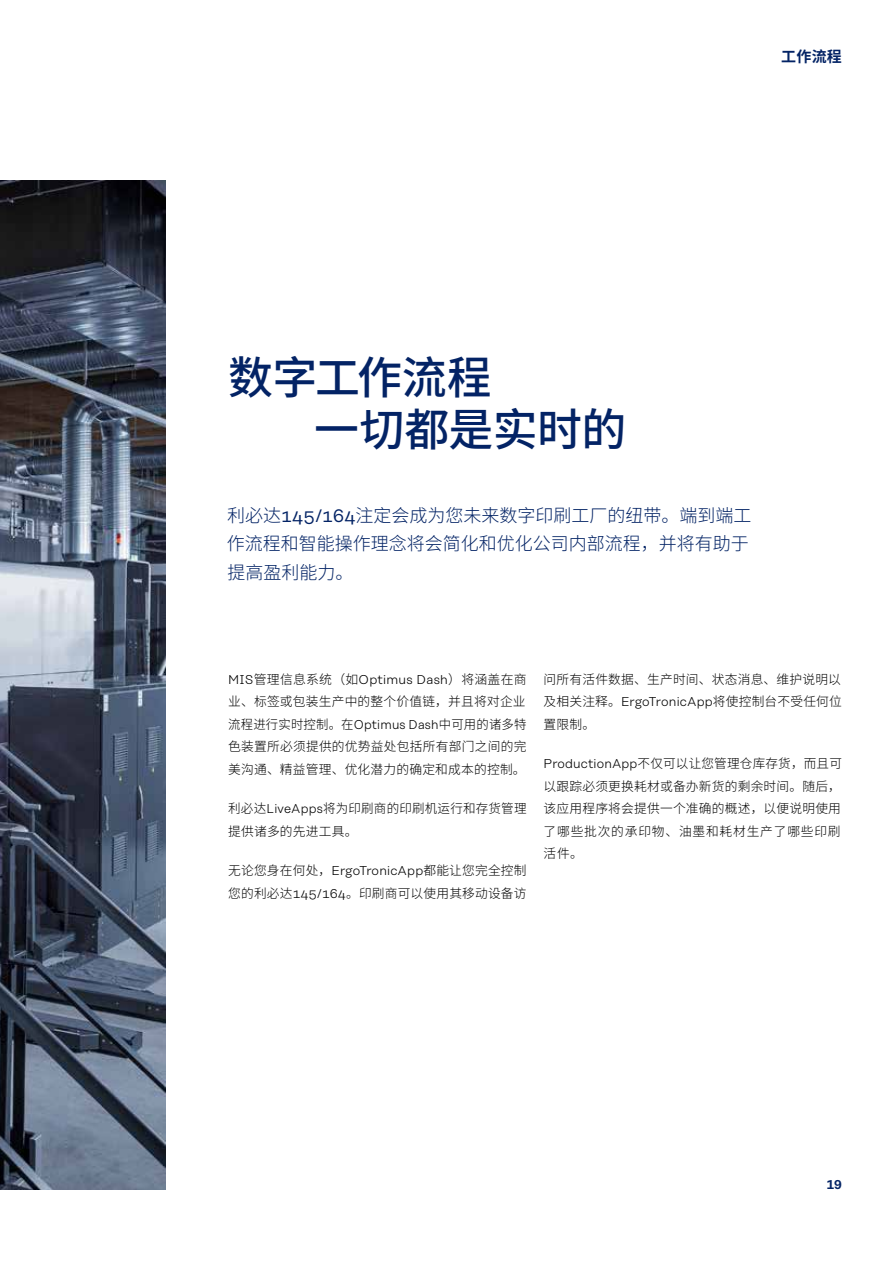
<style>
.page{position:relative;width:893px;height:1263px;background:#fff}
.page>*{position:absolute;margin:0;border:0;box-sizing:border-box;transform-origin:0 0}
.t1{font:500 45px/51.8px "Source Han Sans CN";letter-spacing:-.015em;color:#032365}
.t2{font:300 18px/28.5px "Source Han Sans CN";color:#032365}
.t3{font:700 15px "Source Han Sans CN";color:#032365}
.t4{font:300 12.75px/22.5px "Source Han Sans CN";letter-spacing:.015em;color:#000;text-align:justify}
.t5{font:300 12.75px "Koenig&Bauer T";letter-spacing:.02em;color:#000}
.t6{font:600 12.75px "Koenig&Bauer H";color:#032365}
.s1{font-family:"Koenig&Bauer T";font-weight:400}
.s2{font-family:"Source Han Sans CN"}
.s3{font-family:"Koenig&Bauer T"}
</style>
<div class="page">
<img style="left:0;top:180px;width:165px;height:1009px">
<p class="t3" style="left:781px;top:48px;width:62px">工作流程</p>
<h1 class="t1" style="left:314px;top:352px;width:314px;text-indent:-86px">数字工作流程<br>一切都是实时的</h1>
<h2 class="t2" style="left:227px;top:501px;width:526px">利必达<span class="s1">145/164</span>注定会成为您未来数字印刷工厂的纽带。端到端工作流程和智能操作理念将会简化和优化公司内部流程，并将有助于提高盈利能力。</h2>
<p class="t5" style="left:228px;top:672px;width:300px">MIS<span class="s2">管理信息系统（如</span>Optimus Dash<span class="s2">）将涵盖在商</span></p>
<p class="t4" style="left:228px;top:690px;width:300px">业、标签或包装生产中的整个价值链，并且将对企业流程进行实时控制。在<span class="s3">Optimus Dash</span>中可用的诸多特色装置所必须提供的优势益处包括所有部门之间的完美沟通、精益管理、优化潜力的确定和成本的控制。</p>
<p class="t4" style="left:228px;top:797px;width:300px">利必达<span class="s3">LiveApps</span>将为印刷商的印刷机运行和存货管理提供诸多的先进工具。</p>
<p class="t4" style="left:228px;top:860px;width:300px">无论您身在何处，<span class="s3">ErgoTronicApp</span>都能让您完全控制您的利必达<span class="s3">145/164</span>。印刷商可以使用其移动设备访</p>
<p class="t4" style="left:544px;top:668px;width:300px">问所有活件数据、生产时间、状态消息、维护说明以及相关注释。<span class="s3">ErgoTronicApp</span>将使控制台不受任何位置限制。</p>
<p class="t4" style="left:544px;top:752px;width:300px"><span class="s3">ProductionApp</span>不仅可以让您管理仓库存货，而且可以跟踪必须更换耗材或备办新货的剩余时间。随后，该应用程序将会提供一个准确的概述，以便说明使用了哪些批次的承印物、油墨和耗材生产了哪些印刷活件。</p>
<p class="t6" style="left:827px;top:1177px;width:17px">19</p>
</div>
